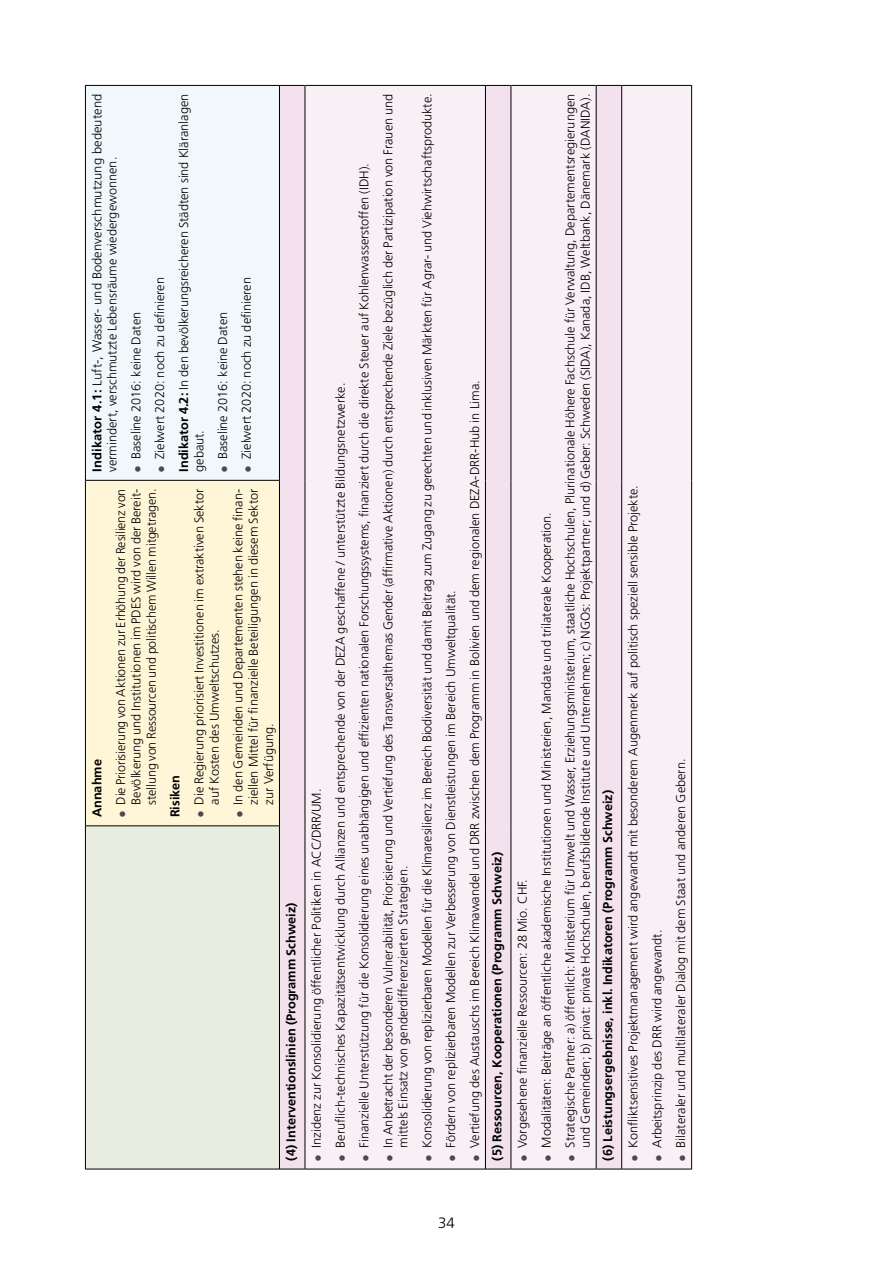
<style>
.page{position:relative;width:893px;height:1263px;background:#fff}
.page>*{position:absolute;margin:0;border:0;box-sizing:border-box;transform-origin:0 0}
.t1{font:300 15px "Frutiger LT Std";color:#000}
.t2{font:300 12.75px/15.3px "Frutiger LT Std";color:#000}
.t3{font:700 12.75px "Frutiger LT Std";color:#000}
.s1{font-weight:700}
.s2{color:#4b4b4d}
</style>
<div class="page">
<div style="left:85px;top:826px;width:194px;height:343px;background:#e9eddf"></div>
<div style="left:85px;top:480px;width:194px;height:346px;background:#fff5d7"></div>
<div style="left:85px;top:85px;width:194px;height:395px;background:#f1f8fb"></div>
<div style="left:280px;top:86px;width:25px;height:1083px;background:#f3e1ed"></div>
<svg style="left:306px;top:86px;width:385px;height:1083px;fill:#f9f0f6"></svg>
<hr style="left:86px;top:1169px;width:193px;height:1px;background:#000">
<hr style="left:86px;top:825px;width:193px;height:1px;background:#000">
<hr style="left:86px;top:480px;width:193px;height:1px;background:#000">
<hr style="left:86px;top:85px;width:193px;height:1px;background:#000">
<hr style="left:85px;top:826px;width:1px;height:343px;background:#000">
<hr style="left:85px;top:480px;width:1px;height:346px;background:#000">
<hr style="left:85px;top:85px;width:1px;height:395px;background:#000">
<hr style="left:279px;top:826px;width:1px;height:343px;background:#000">
<svg style="left:280px;top:1169px;width:25px;height:1px"></svg>
<hr style="left:279px;top:480px;width:1px;height:346px;background:#000">
<hr style="left:279px;top:85px;width:1px;height:395px;background:#000">
<svg style="left:280px;top:85px;width:25px;height:1px"></svg>
<svg style="left:486px;top:1169px;width:25px;height:1px"></svg>
<svg style="left:486px;top:85px;width:25px;height:1px"></svg>
<svg style="left:597px;top:1169px;width:24px;height:1px"></svg>
<svg style="left:597px;top:85px;width:24px;height:1px"></svg>
<hr style="left:305px;top:826px;width:1px;height:343px;background:#000">
<hr style="left:305px;top:1169px;width:180px;height:1px;background:#000">
<hr style="left:305px;top:480px;width:1px;height:346px;background:#000">
<hr style="left:305px;top:85px;width:1px;height:395px;background:#000">
<hr style="left:305px;top:85px;width:180px;height:1px;background:#000">
<hr style="left:485px;top:826px;width:1px;height:343px;background:#000">
<hr style="left:485px;top:480px;width:1px;height:346px;background:#000">
<hr style="left:485px;top:85px;width:1px;height:395px;background:#000">
<hr style="left:511px;top:826px;width:1px;height:343px;background:#000">
<hr style="left:511px;top:1169px;width:85px;height:1px;background:#000">
<hr style="left:511px;top:480px;width:1px;height:346px;background:#000">
<hr style="left:511px;top:85px;width:1px;height:395px;background:#000">
<hr style="left:511px;top:85px;width:85px;height:1px;background:#000">
<hr style="left:596px;top:826px;width:1px;height:343px;background:#000">
<hr style="left:596px;top:480px;width:1px;height:346px;background:#000">
<hr style="left:596px;top:85px;width:1px;height:395px;background:#000">
<hr style="left:621px;top:826px;width:1px;height:343px;background:#000">
<hr style="left:622px;top:1169px;width:69px;height:1px;background:#000">
<hr style="left:621px;top:480px;width:1px;height:346px;background:#000">
<hr style="left:621px;top:85px;width:1px;height:395px;background:#000">
<hr style="left:622px;top:85px;width:69px;height:1px;background:#000">
<hr style="left:691px;top:826px;width:1px;height:343px;background:#000">
<hr style="left:691px;top:480px;width:1px;height:346px;background:#000">
<hr style="left:691px;top:85px;width:1px;height:395px;background:#000">
<p class="t2" style="left:89px;top:472px;width:380px;rotate:-90deg"><span class="s1">Indikator 4.1:</span> Luft-, Wasser- und Bodenverschmutzung bedeutend vermindert, verschmutzte Lebensräume wiedergewonnen.</p>
<p class="t2" style="left:129px;top:472px;width:161px;rotate:-90deg"><span class="s2">●</span> Baseline 2016: keine Daten</p>
<p class="t2" style="left:148px;top:472px;width:379px;line-height:23.9px;rotate:-90deg"><span class="s2">●</span> Zielwert 2020: noch zu definieren<br><span class="s1">Indikator 4.2:</span> In den bevölkerungsreicheren Städten sind Kläranlagen</p>
<p class="t2" style="left:192px;top:472px;width:43px;rotate:-90deg">gebaut.</p>
<p class="t2" style="left:215px;top:472px;width:161px;rotate:-90deg"><span class="s2">●</span> Baseline 2016: keine Daten</p>
<p class="t2" style="left:239px;top:472px;width:196px;rotate:-90deg"><span class="s2">●</span> Zielwert 2020: noch zu definieren</p>
<p class="t3" style="left:89px;top:817px;width:60px;rotate:-90deg">Annahme</p>
<p class="t2" style="left:113px;top:804px;width:317px;text-align:justify;text-indent:-13px;rotate:-90deg"><span class="s2">●</span> Die Priorisierung von Aktionen zur Erhöhung der Resilienz von Bevölkerung und Institutionen im PDES wird von der Bereit&shy;stellung von Ressourcen und politischem Willen mitgetragen.</p>
<p class="t3" style="left:168px;top:817px;width:44px;rotate:-90deg">Risiken</p>
<p class="t2" style="left:192px;top:804px;width:317px;text-indent:-13px;rotate:-90deg"><span class="s2">●</span> Die Regierung priorisiert Investitionen im extraktiven Sektor auf Kosten des Umweltschutzes.</p>
<p class="t2" style="left:231px;top:804px;width:317px;text-align:justify;text-indent:-13px;rotate:-90deg"><span class="s2">●</span> In den Gemeinden und Departementen stehen keine finan&shy;ziellen Mittel für finanzielle Beteiligungen in diesem Sektor zur Verfügung.</p>
<p class="t3" style="left:283px;top:1160px;width:259px;rotate:-90deg">(4) Interventionslinien (Programm Schweiz)</p>
<p class="t2" style="left:309px;top:1160px;width:373px;rotate:-90deg"><span class="s2">●</span> Inzidenz zur Konsolidierung öffentlicher Politiken in ACC/DRR/UM.</p>
<p class="t2" style="left:333px;top:1160px;width:779px;rotate:-90deg"><span class="s2">●</span> Beruflich-technisches Kapazitätsentwicklung durch Allianzen und entsprechende von der DEZA geschaffene / unterstützte Bildungsnetzwerke.</p>
<p class="t2" style="left:357px;top:1160px;width:999px;rotate:-90deg"><span class="s2">●</span> Finanzielle Unterstützung für die Konsolidierung eines unabhängigen und effizienten nationalen Forschungssystems, finanziert durch die direkte Steuer auf Kohlenwasserstoffen (IDH).</p>
<p class="t2" style="left:380px;top:1148px;width:1055px;text-indent:-13px;rotate:-90deg"><span class="s2">●</span> In Anbetracht der besonderen Vulnerabilität, Priorisierung und Vertiefung des Transversalthemas Gender (affirmative Aktionen) durch entsprechende Ziele bezüglich der Partizipation von Frauen und mittels Einsatz von genderdifferenzierten Strategien.</p>
<p class="t2" style="left:420px;top:1160px;width:1068px;rotate:-90deg"><span class="s2">●</span> Konsolidierung von replizierbaren Modellen für die Klimaresilienz im Bereich Biodiversität und damit Beitrag zum Zugang zu gerechten und inklusiven Märkten für Agrar- und Viehwirtschaftsprodukte.</p>
<p class="t2" style="left:443px;top:1160px;width:572px;rotate:-90deg"><span class="s2">●</span> Fördern von replizierbaren Modellen zur Verbesserung von Dienstleistungen im Bereich Umweltqualität.</p>
<p class="t2" style="left:464px;top:1160px;width:782px;line-height:22.4px;rotate:-90deg"><span class="s2">●</span> Vertiefung des Austauschs im Bereich Klimawandel und DRR zwischen dem Programm in Bolivien und dem regionalen DEZA-DRR-Hub in Lima. <span class="s1">(5) Ressourcen, Kooperationen (Programm Schweiz)</span></p>
<p class="t2" style="left:515px;top:1160px;width:283px;rotate:-90deg"><span class="s2">●</span> Vorgesehene finanzielle Ressourcen: 28 Mio. CHF.</p>
<p class="t2" style="left:539px;top:1160px;width:650px;rotate:-90deg"><span class="s2">●</span> Modalitäten: Beiträge an öffentliche akademische Institutionen und Ministerien, Mandate und trilaterale Kooperation.</p>
<p class="t2" style="left:563px;top:1160px;width:1068px;text-align:right;rotate:-90deg"><span class="s2">●</span> Strategische Partner: a) öffentlich: Ministerium für Umwelt und Wasser, Erziehungsministerium, staatliche Hochschulen, Plurinationale Höhere Fachschule für Verwaltung, Departementsregierungen und Gemeinden; b) privat: private Hochschulen, berufsbildende Institute und Unternehmen; c) NGOs: Projektpartner; und d) Geber: Schweden (SIDA), Kanada, IDB, Weltbank, Dänemark (DANIDA).</p>
<p class="t3" style="left:600px;top:1160px;width:372px;rotate:-90deg">(6) Leistungsergebnisse, inkl. Indikatoren (Programm Schweiz)</p>
<p class="t2" style="left:626px;top:1160px;width:677px;rotate:-90deg"><span class="s2">●</span> Konfliktsensitives Projektmanagement wird angewandt mit besonderem Augenmerk auf politisch speziell sensible Projekte.</p>
<p class="t2" style="left:650px;top:1160px;width:232px;rotate:-90deg"><span class="s2">●</span> Arbeitsprinzip des DRR wird angewandt.</p>
<p class="t2" style="left:673px;top:1160px;width:403px;rotate:-90deg"><span class="s2">●</span> Bilateraler und multilateraler Dialog mit dem Staat und anderen Gebern.</p>
<p class="t1" style="left:438px;top:1214px;width:18px">34</p>
</div>
